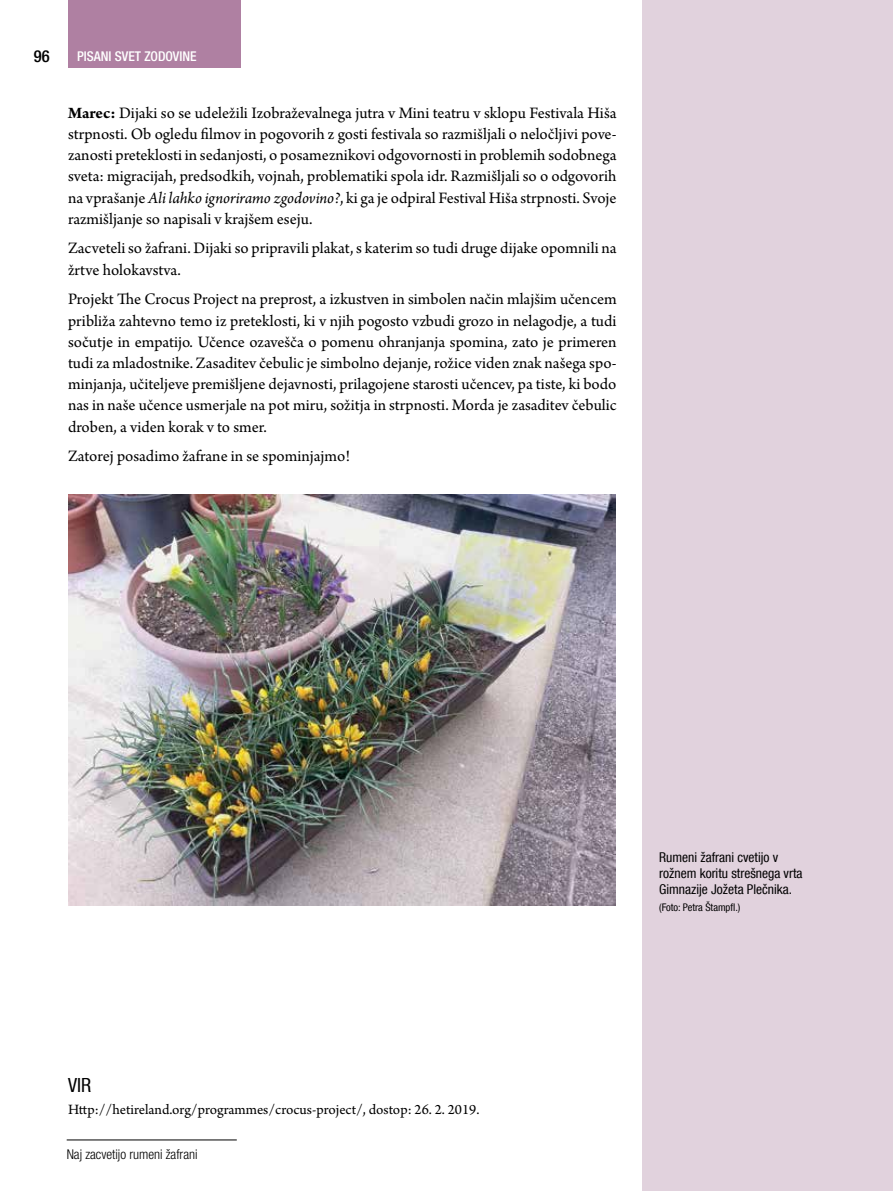
<style>
.page{position:relative;width:893px;height:1191px;background:#fff}
.page>*{position:absolute;margin:0;border:0;box-sizing:border-box;transform-origin:0 0}
.t1{font:condensed 19.5px "Helvetica Neue LT Com";color:#000}
.t2{font:16.8px/21.1px "Arno Pro";color:#000;text-align:justify}
.t3{font:500 condensed 16.5px "Helvetica Neue LT Com";color:#000}
.t4{font:15px "Arno Pro";color:#000}
.t5{font:condensed 13.5px/16.2px "Helvetica Neue LT Com";color:#000}
.t6{font:300 condensed 13.5px "Helvetica Neue LT Com";color:#000}
.t7{font:500 condensed 13.5px "Helvetica Neue LT Com";color:#fff}
.t8{font:condensed 10.5px "Helvetica Neue LT Com";color:#000}
.s1{font-weight:700}
.s2{font-style:italic}
</style>
<div class="page">
<div style="left:642px;top:0;width:251px;height:1191px;background:#e1d2dd"></div>
<div style="left:68px;top:0;width:172px;height:68px;background:#af80a2"></div>
<hr style="left:67px;top:1139px;width:170px;height:1px;background:#000">
<img style="left:68px;top:494px;width:547px;height:411px">
<p class="t3" style="left:34px;top:46px;width:17px">96</p>
<p class="t7" style="left:77px;top:48px;width:121px">PISANI SVET ZODOVINE</p>
<p class="t2" style="left:68px;top:103px;width:550px"><span class="s1">Marec:</span> Dijaki so se udeležili Izobraževalnega jutra v Mini teatru v sklopu Festivala Hiša strpnosti. Ob ogledu filmov in pogovorih z gosti festivala so razmišljali o neločljivi pove&shy;zanosti preteklosti in sedanjosti, o posameznikovi odgovornosti in problemih sodobnega sveta: migracijah, predsodkih, vojnah, problematiki spola idr. Razmišljali so o odgovorih na vprašanje <span class="s2">Ali lahko ignoriramo zgodovino?</span>, ki ga je odpiral Festival Hiša strpnosti. Svoje razmišljanje so napisali v krajšem eseju.</p>
<p class="t2" style="left:68px;top:239px;width:550px">Zacveteli so žafrani. Dijaki so pripravili plakat, s katerim so tudi druge dijake opomnili na žrtve holokavstva.</p>
<p class="t2" style="left:68px;top:290px;width:550px">Projekt The Crocus Project na preprost, a izkustven in simbolen način mlajšim učencem približa zahtevno temo iz preteklosti, ki v njih pogosto vzbudi grozo in nelagodje, a tudi sočutje in empatijo. Učence ozavešča o pomenu ohranjanja spomina, zato je primeren tudi za mladostnike. Zasaditev čebulic je simbolno dejanje, rožice viden znak našega spo&shy;minjanja, učiteljeve premišljene dejavnosti, prilagojene starosti učencev, pa tiste, ki bodo nas in naše učence usmerjale na pot miru, sožitja in strpnosti. Morda je zasaditev čebulic droben, a viden korak v to smer.</p>
<p class="t2" style="left:68px;top:446px;width:284px">Zatorej posadimo žafrane in se spominjajmo!</p>
<p class="t1" style="left:68px;top:1073px;width:17px">Vir</p>
<p class="t4" style="left:68px;top:1101px;width:413px">Http://hetireland.org/programmes/crocus-project/, dostop: 26. 2. 2019.</p>
<p class="t6" style="left:67px;top:1146px;width:132px">Naj zacvetijo rumeni žafrani</p>
<p class="t5" style="left:659px;top:848px;width:145px">Rumeni žafrani cvetijo v rožnem koritu strešnega vrta<br>Gimnazije Jožeta Plečnika.</p>
<p class="t8" style="left:659px;top:901px;width:83px">(Foto: Petra Štampfl.)</p>
</div>
